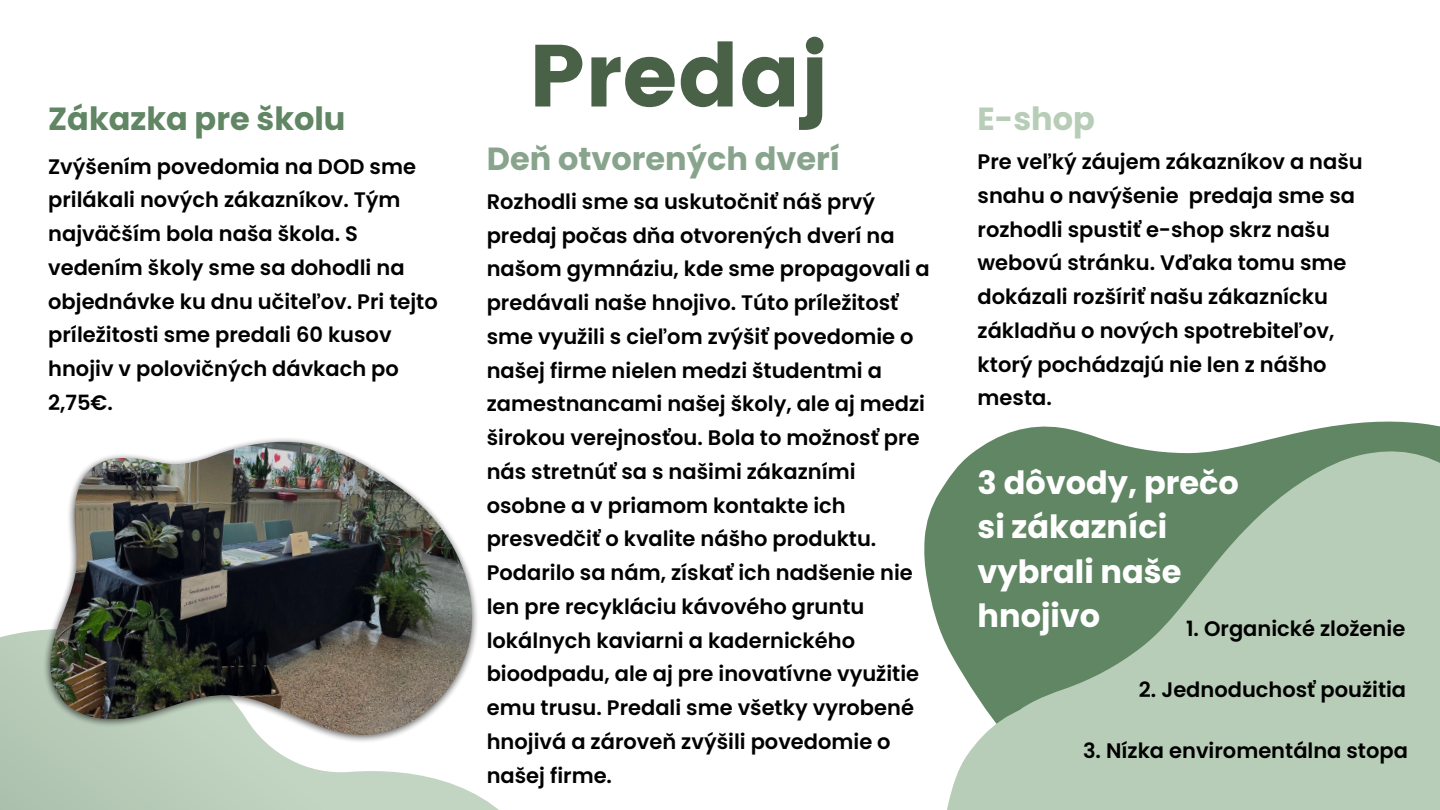
<style>
.page{position:relative;width:1440px;height:810px;background:#fff}
.page>*{position:absolute;margin:0;border:0;box-sizing:border-box;transform-origin:0 0}
.t1{font:88px "Poppins";color:#486147}
.t2{font:700 32px/44.2px "Poppins";color:#fff}
.t3{font:700 32px "Poppins";color:#88a48c}
.t4{font:700 32px "Poppins";color:#608664}
.t5{font:700 32px "Poppins";color:#b7cdb7}
.t6{font:600 21px/33.8px "Poppins";color:#000}
</style>
<div class="page">
<svg style="left:0;top:630px;width:499px;height:180px;background:#c2d3c2"></svg>
<img style="left:36px;top:629px;width:460px;height:134px">
<img style="left:47px;top:438px;width:431px;height:302px">
<svg style="left:924px;top:471px;width:30px;height:339px"></svg>
<svg style="left:954px;top:430px;width:486px;height:380px;background:#99b49a"></svg>
<p class="t4" style="left:48px;top:96px;width:299px">Zákazka pre školu</p>
<h2 class="t6" style="left:48px;top:149px;width:391px">Zvýšením povedomia na DOD sme prilákali nových zákazníkov. Tým najväčším bola naša škola. S vedením školy sme sa dohodli na objednávke ku dnu učiteľov. Pri tejto príležitosti sme predali 60 kusov hnojiv v polovičných dávkach po<br>2,75€.</h2>
<h1 class="t1" style="left:529px;top:25px;width:302px">Predaj</h1>
<p class="t5" style="left:978px;top:96px;width:119px">E-shop</p>
<p class="t3" style="left:487px;top:137px;width:355px">Deň otvorených dverí</p>
<h2 class="t6" style="left:978px;top:145px;width:387px">Pre veľký záujem zákazníkov a našu snahu o navýšenie predaja sme sa rozhodli spustiť e-shop skrz našu webovú stránku. Vďaka tomu sme dokázali rozšíriť našu zákaznícku základňu o nových spotrebiteľov, ktorý pochádzajú nie len z nášho mesta.</h2>
<h2 class="t6" style="left:487px;top:185px;width:445px">Rozhodli sme sa uskutočniť náš prvý predaj počas dňa otvorených dverí na našom gymnáziu, kde sme propagovali a predávali naše hnojivo. Túto príležitosť sme využili s cieľom zvýšiť povedomie o našej firme nielen medzi študentmi a zamestnancami našej školy, ale aj medzi širokou verejnosťou. Bola to možnosť pre nás stretnúť sa s našimi zákazními osobne a v priamom kontakte ich presvedčiť o kvalite nášho produktu.<br>Podarilo sa nám, získať ich nadšenie nie len pre recykláciu kávového gruntu lokálnych kaviarni a kadernického bioodpadu, ale aj pre inovatívne využitie emu trusu. Predali sme všetky vyrobené hnojivá a zároveň zvýšili povedomie o našej firme.</h2>
<p class="t2" style="left:978px;top:461px;width:263px">3 dôvody, prečo si zákazníci vybrali naše hnojivo</p>
<h2 class="t6" style="left:1186px;top:611px;width:221px">1. Organické zloženie</h2>
<p class="t6" style="left:1139px;top:673px;width:269px">2. Jednoduchosť použitia</p>
<p class="t6" style="left:1083px;top:734px;width:326px">3. Nízka enviromentálna stopa</p>
</div>
